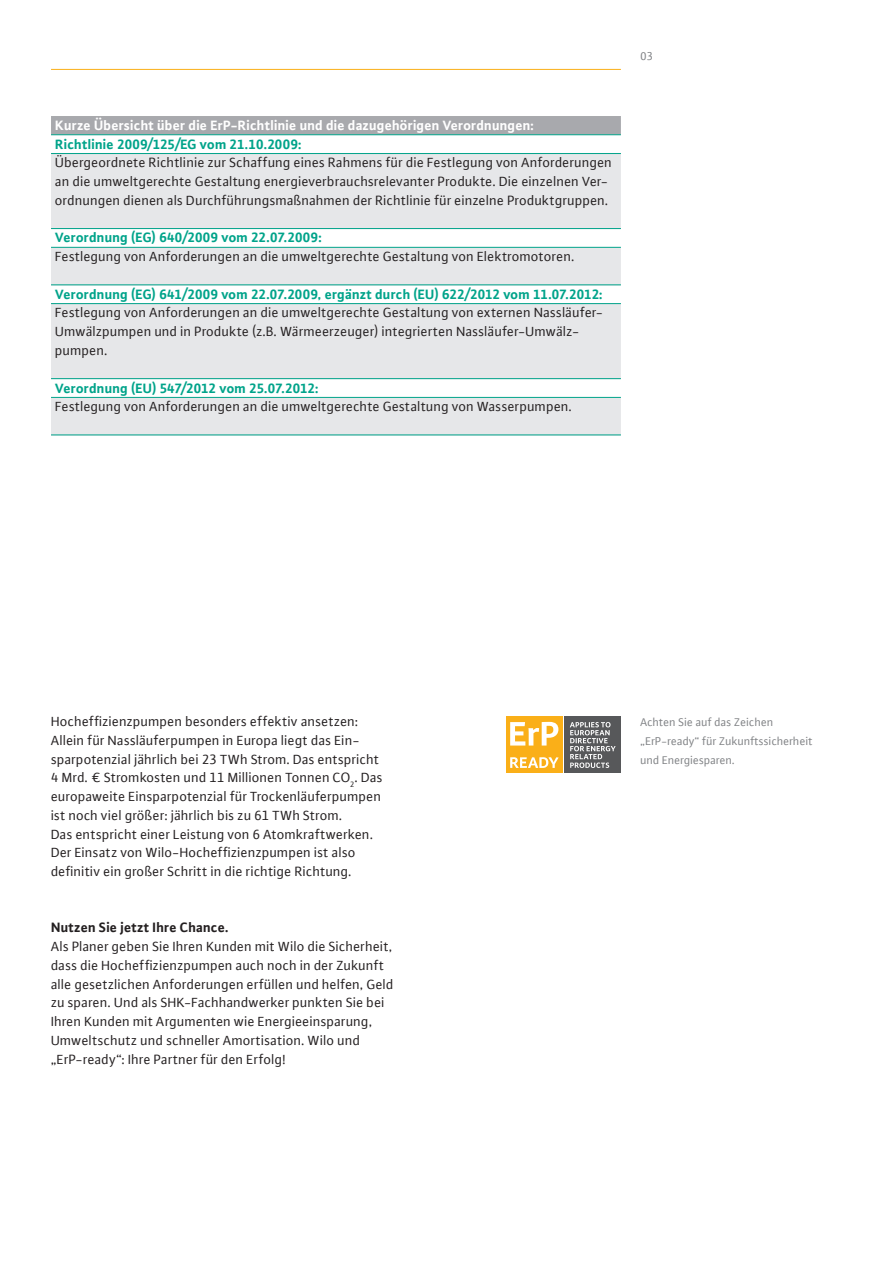
<style>
.page{position:relative;width:893px;height:1263px;background:#fff}
.page>*{position:absolute;margin:0;border:0;box-sizing:border-box;transform-origin:0 0}
.t1{font:14.25px/18.8px "WILO Plus FM";letter-spacing:.005em;color:#231f20}
.t2{font:700 14.25px "WILO Plus FM";color:#00a38a}
.t3{font:700 14.25px "WILO Plus FM";letter-spacing:.005em;color:#fff}
.t4{font:700 14.25px "WILO Plus FM";letter-spacing:.005em;color:#231f20}
.t5{font:12px/18.8px "WILO Plus FM";color:#808285}
</style>
<div class="page">
<hr style="left:51px;top:69px;width:570px;height:1px;background:#faaf18">
<div style="left:564px;top:717px;width:57px;height:56px;background:#57585a"></div>
<svg style="left:570px;top:722px;width:46px;height:46px"></svg>
<div style="left:506px;top:717px;width:56px;height:56px;background:#faaf18"></div>
<svg style="left:510px;top:722px;width:48px;height:23px"></svg>
<svg style="left:510px;top:757px;width:49px;height:11px"></svg>
<div style="left:51px;top:116px;width:570px;height:19px;background:#a8a9ad"></div>
<div style="left:51px;top:153px;width:570px;height:76px;background:#e6e7e9"></div>
<div style="left:51px;top:247px;width:570px;height:39px;background:#e6e7e9"></div>
<div style="left:51px;top:303px;width:570px;height:76px;background:#e6e7e9"></div>
<div style="left:51px;top:397px;width:570px;height:39px;background:#e6e7e9"></div>
<hr style="left:51px;top:134px;width:570px;height:1px;background:#00a38a">
<hr style="left:51px;top:153px;width:570px;height:1px;background:#00a38a">
<hr style="left:51px;top:228px;width:570px;height:1px;background:#00a38a">
<hr style="left:51px;top:247px;width:570px;height:1px;background:#00a38a">
<hr style="left:51px;top:284px;width:570px;height:1px;background:#00a38a">
<hr style="left:51px;top:303px;width:570px;height:1px;background:#00a38a">
<hr style="left:51px;top:378px;width:570px;height:1px;background:#00a38a">
<hr style="left:51px;top:397px;width:570px;height:1px;background:#00a38a">
<hr style="left:51px;top:434px;width:570px;height:1px;background:#00a38a">
<p class="t3" style="left:55px;top:115px;width:480px">Kurze Übersicht über die ErP-Richtlinie und die dazugehörigen Verordnungen:</p>
<p class="t2" style="left:55px;top:134px;width:248px">Richtlinie 2009/125/EG vom 21.10.2009:</p>
<p class="t1" style="left:55px;top:153px;width:558px">Übergeordnete Richtlinie zur Schaffung eines Rahmens für die Festlegung von Anforderungen an die umweltgerechte Gestaltung energieverbrauchsrelevanter Produkte. Die einzelnen Ver&shy;ordnungen dienen als Durchführungsmaßnahmen der Richtlinie für einzelne Produktgruppen.</p>
<p class="t2" style="left:55px;top:228px;width:268px">Verordnung (EG) 640/2009 vom 22.07.2009:</p>
<p class="t1" style="left:55px;top:247px;width:521px">Festlegung von Anforderungen an die umweltgerechte Gestaltung von Elektromotoren.</p>
<p class="t2" style="left:55px;top:284px;width:549px">Verordnung (EG) 641/2009 vom 22.07.2009, ergänzt durch (EU) 622/2012 vom 11.07.2012:</p>
<p class="t1" style="left:55px;top:303px;width:549px">Festlegung von Anforderungen an die umweltgerechte Gestaltung von externen Nassläufer-<br>Umwälzpumpen und in Produkte (z.B. Wärmeerzeuger) integrierten Nassläufer-Umwälz&shy;pumpen.</p>
<p class="t2" style="left:55px;top:378px;width:265px">Verordnung (EU) 547/2012 vom 25.07.2012:</p>
<p class="t1" style="left:55px;top:397px;width:518px">Festlegung von Anforderungen an die umweltgerechte Gestaltung von Wasserpumpen.</p>
<p class="t5" style="left:640px;top:47px;width:14px">03</p>
<p class="t1" style="left:51px;top:712px;width:333px">Hocheffizienzpumpen besonders effektiv ansetzen:<br>Allein für Nassläuferpumpen in Europa liegt das Ein&shy;sparpotenzial jährlich bei 23 TWh Strom. Das entspricht 4 Mrd. € Stromkosten und 11 Millionen Tonnen CO<sub>2</sub>. Das europaweite Einsparpotenzial für Trockenläuferpumpen ist noch viel größer: jährlich bis zu 61 TWh Strom.<br>Das entspricht einer Leistung von 6 Atomkraftwerken.<br>Der Einsatz von Wilo-Hocheffizienzpumpen ist also -definitiv ein großer Schritt in die richtige Richtung.</p>
<p class="t4" style="left:51px;top:918px;width:179px">Nutzen Sie jetzt Ihre Chance.</p>
<p class="t1" style="left:51px;top:937px;width:344px">Als Planer geben Sie Ihren Kunden mit Wilo die Sicherheit, dass die Hocheffizienzpumpen auch noch in der Zukunft alle gesetzlichen Anforderungen erfüllen und helfen, Geld zu sparen. Und als SHK-Fachhandwerker punkten Sie bei Ihren Kunden mit Argumenten wie Energieeinsparung, Umweltschutz und schneller Amortisation. Wilo und „ErP-ready“: Ihre Partner für den Erfolg!</p>
<p class="t5" style="left:640px;top:712px;width:174px">Achten Sie auf das Zeichen „ErP-ready“ für Zukunftssicherheit und Energiesparen.</p>
</div>
